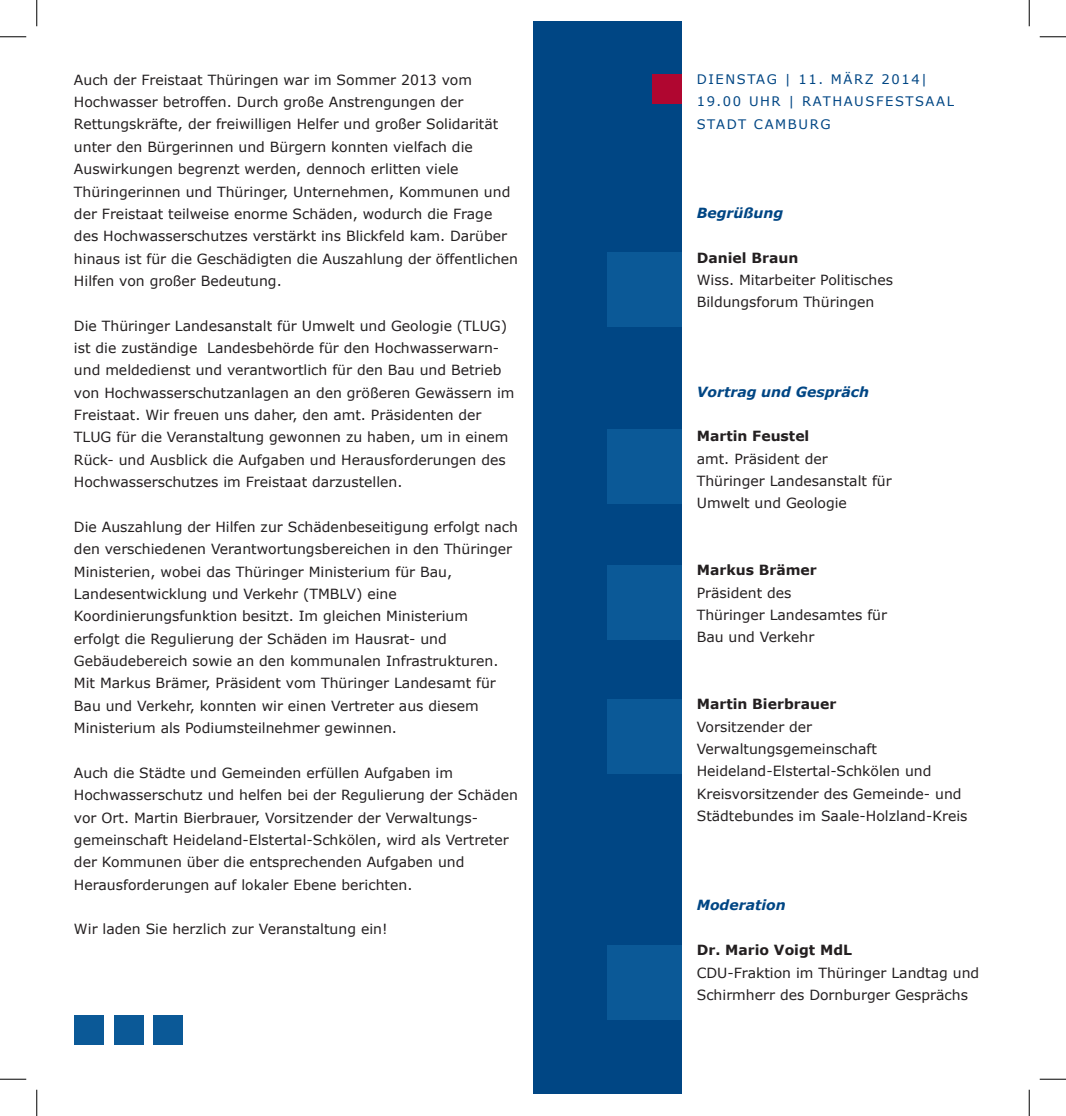
<style>
.page{position:relative;width:1066px;height:1116px;background:#fff}
.page>*{position:absolute;margin:0;border:0;box-sizing:border-box;transform-origin:0 0}
.t1{font:14px/22.4px "Verdana";color:#231f20}
.t2{font:700 14px "Verdana";color:#231f20}
.t3{font:italic 700 14px "Verdana";color:#004684}
.t4{font:13.12px/22.4px "Verdana";letter-spacing:.12em;color:#004684}
</style>
<div class="page">
<div style="left:533px;top:22px;width:149px;height:1071px;background:#004684"></div>
<div style="left:652px;top:74px;width:30px;height:30px;background:#b00630"></div>
<div style="left:607px;top:565px;width:75px;height:74px;background:#0b5997"></div>
<div style="left:607px;top:699px;width:75px;height:74px;background:#0b5997"></div>
<div style="left:607px;top:253px;width:75px;height:74px;background:#0b5997"></div>
<div style="left:153px;top:1014px;width:30px;height:30px;background:#0b5997"></div>
<div style="left:114px;top:1014px;width:29px;height:30px;background:#0b5997"></div>
<div style="left:74px;top:1014px;width:30px;height:30px;background:#0b5997"></div>
<div style="left:607px;top:429px;width:75px;height:74px;background:#0b5997"></div>
<div style="left:607px;top:945px;width:75px;height:74px;background:#0b5997"></div>
<svg style="left:0;top:36px;width:26px;height:1px"></svg>
<svg style="left:1039px;top:36px;width:27px;height:1px"></svg>
<svg style="left:0;top:1078px;width:26px;height:1px"></svg>
<svg style="left:1039px;top:1078px;width:27px;height:1px"></svg>
<svg style="left:36px;top:0;width:1px;height:26px"></svg>
<svg style="left:36px;top:1089px;width:1px;height:26px"></svg>
<svg style="left:1029px;top:0;width:1px;height:26px"></svg>
<svg style="left:1029px;top:1089px;width:1px;height:26px"></svg>
<p class="t1" style="left:74px;top:68px;width:445px">Auch der Freistaat Thüringen war im Sommer 2013 vom Hochwasser betroffen. Durch große Anstrengungen der Rettungskräfte, der freiwilligen Helfer und großer Solidarität unter den Bürgerinnen und Bürgern konnten vielfach die Auswirkungen begrenzt werden, dennoch erlitten viele Thüringerinnen und Thüringer, Unternehmen, Kommunen und der Freistaat teilweise enorme Schäden, wodurch die Frage des Hochwasserschutzes verstärkt ins Blickfeld kam. Darüber hinaus ist für die Geschädigten die Auszahlung der öffentlichen Hilfen von großer Bedeutung.</p>
<p class="t1" style="left:74px;top:314px;width:442px">Die Thüringer Landesanstalt für Umwelt und Geologie (TLUG) ist die zuständige Landesbehörde für den Hochwasserwarn&shy;und meldedienst und verantwortlich für den Bau und Betrieb von Hochwasserschutzanlagen an den größeren Gewässern im Freistaat. Wir freuen uns daher, den amt. Präsidenten der TLUG für die Veranstaltung gewonnen zu haben, um in einem Rück- und Ausblick die Aufgaben und Herausforderungen des Hochwasserschutzes im Freistaat darzustellen.</p>
<p class="t1" style="left:74px;top:515px;width:445px">Die Auszahlung der Hilfen zur Schädenbeseitigung erfolgt nach den verschiedenen Verantwortungsbereichen in den Thüringer Ministerien, wobei das Thüringer Ministerium für Bau, Landesentwicklung und Verkehr (TMBLV) eine Koordinierungsfunktion besitzt. Im gleichen Ministerium<br>erfolgt die Regulierung der Schäden im Hausrat- und Gebäudebereich sowie an den kommunalen Infrastrukturen.<br>Mit Markus Brämer, Präsident vom Thüringer Landesamt für Bau und Verkehr, konnten wir einen Vertreter aus diesem Ministerium als Podiumsteilnehmer gewinnen.</p>
<p class="t1" style="left:74px;top:761px;width:445px">Auch die Städte und Gemeinden erfüllen Aufgaben im Hochwasserschutz und helfen bei der Regulierung der Schäden vor Ort. Martin Bierbrauer, Vorsitzender der Verwaltungs&shy;gemeinschaft Heideland-Elstertal-Schkölen, wird als Vertreter der Kommunen über die entsprechenden Aufgaben und Herausforderungen auf lokaler Ebene berichten.</p>
<p class="t1" style="left:74px;top:917px;width:315px">Wir laden Sie herzlich zur Veranstaltung ein!</p>
<p class="t4" style="left:697px;top:68px;width:259px">DIENSTAG | 11. März 2014|<br>19.00 UHR | RATHAUSFESTSAAL<br>STADT CAMBURG</p>
<p class="t3" style="left:697px;top:204px;width:88px">Begrüßung</p>
<p class="t2" style="left:697px;top:249px;width:103px">Daniel Braun</p>
<p class="t1" style="left:697px;top:268px;width:198px">Wiss. Mitarbeiter Politisches<br>Bildungsforum Thüringen</p>
<p class="t3" style="left:697px;top:383px;width:174px">Vortrag und Gespräch</p>
<p class="t2" style="left:697px;top:427px;width:114px">Martin Feustel</p>
<p class="t1" style="left:697px;top:447px;width:196px">amt. Präsident der<br>Thüringer Landesanstalt für<br>Umwelt und Geologie</p>
<p class="t2" style="left:697px;top:561px;width:122px">Markus Brämer</p>
<p class="t1" style="left:697px;top:581px;width:192px">Präsident des<br>Thüringer Landesamtes für<br>Bau und Verkehr</p>
<p class="t2" style="left:697px;top:695px;width:141px">Martin Bierbrauer</p>
<p class="t1" style="left:697px;top:715px;width:272px">Vorsitzender der<br>Verwaltungsgemeinschaft<br>Heideland-Elstertal-Schkölen und<br>Kreisvorsitzender des Gemeinde- und<br>Städtebundes im Saale-Holzland-Kreis</p>
<p class="t3" style="left:697px;top:896px;width:91px">Moderation</p>
<p class="t2" style="left:697px;top:941px;width:155px">Dr. Mario Voigt MdL</p>
<p class="t1" style="left:697px;top:960px;width:284px">CDU-Fraktion im Thüringer Landtag und<br>Schirmherr des Dornburger Gesprächs</p>
</div>
